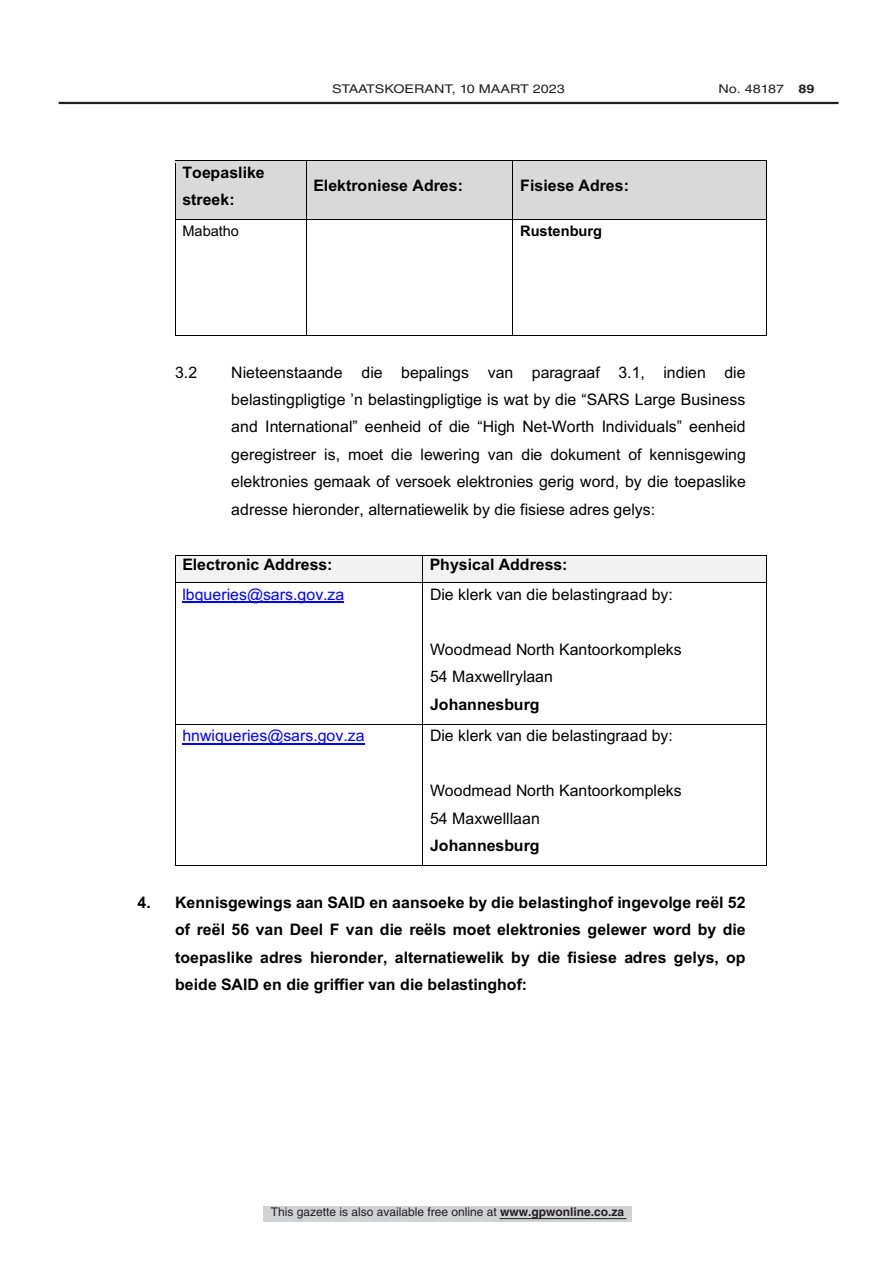
<style>
.page{position:relative;width:893px;height:1263px;background:#fff}
.page>*{position:absolute;margin:0;border:0;box-sizing:border-box;transform-origin:0 0}
.t1{font:15.9px/27.3px "Arial";letter-spacing:.005em;color:#000}
.t2{font:700 15.9px/27.5px "Arial";letter-spacing:.005em;color:#000}
.t3{font:15.9px "Arial";letter-spacing:.005em;color:#00f}
.t4{font:700 14.55px "Arial";letter-spacing:-.005em;color:#000}
.t5{font:14.55px "Arial";color:#000}
.t6{font:12px "Helvetica LT Std";color:#231f20}
.t7{font:12px "Helvetica LT Std";color:#231f20;scale:1.2 1}
.s1{font-weight:700}
</style>
<div class="page">
<div style="left:263px;top:1206px;width:369px;height:16px;background:#d1d2d4"></div>
<hr style="left:500px;top:1218px;width:126px;height:1px;background:#231f20">
<hr style="left:59px;top:102px;width:780px;height:2px;background:#231f20">
<div style="left:175px;top:163px;width:131px;height:54px;background:#d9d9d9"></div>
<div style="left:307px;top:163px;width:205px;height:54px;background:#d9d9d9"></div>
<div style="left:513px;top:161px;width:253px;height:58px;background:#d9d9d9"></div>
<hr style="left:175px;top:160px;width:131px;height:1px;background:#000">
<hr style="left:175px;top:161px;width:131px;height:2px;background:#d9d9d9">
<hr style="left:307px;top:160px;width:205px;height:1px;background:#000">
<hr style="left:307px;top:161px;width:205px;height:2px;background:#d9d9d9">
<hr style="left:513px;top:160px;width:253px;height:1px;background:#000">
<hr style="left:175px;top:217px;width:131px;height:2px;background:#d9d9d9">
<hr style="left:175px;top:163px;width:1px;height:56px;background:#000">
<hr style="left:306px;top:217px;width:207px;height:2px;background:#d9d9d9">
<hr style="left:306px;top:163px;width:1px;height:56px;background:#000">
<hr style="left:512px;top:163px;width:1px;height:56px;background:#000">
<hr style="left:766px;top:163px;width:1px;height:56px;background:#000">
<hr style="left:175px;top:219px;width:131px;height:1px;background:#000">
<hr style="left:307px;top:219px;width:205px;height:1px;background:#000">
<hr style="left:513px;top:219px;width:253px;height:1px;background:#000">
<hr style="left:175px;top:222px;width:1px;height:113px;background:#000">
<hr style="left:175px;top:335px;width:131px;height:1px;background:#000">
<hr style="left:306px;top:222px;width:1px;height:113px;background:#000">
<hr style="left:307px;top:335px;width:205px;height:1px;background:#000">
<hr style="left:512px;top:222px;width:1px;height:113px;background:#000">
<hr style="left:513px;top:335px;width:253px;height:1px;background:#000">
<hr style="left:766px;top:222px;width:1px;height:113px;background:#000">
<div style="left:175px;top:555px;width:247px;height:28px;background:#f2f2f2"></div>
<div style="left:423px;top:555px;width:343px;height:28px;background:#f2f2f2"></div>
<hr style="left:175px;top:555px;width:247px;height:1px;background:#000">
<hr style="left:423px;top:555px;width:343px;height:1px;background:#000">
<hr style="left:182px;top:602px;width:162px;height:1px;background:#00f">
<svg style="left:175px;top:556px;width:1px;height:29px"></svg>
<hr style="left:175px;top:583px;width:247px;height:1px;background:#000">
<svg style="left:422px;top:555px;width:1px;height:30px"></svg>
<hr style="left:423px;top:583px;width:343px;height:1px;background:#000">
<svg style="left:766px;top:555px;width:1px;height:30px"></svg>
<hr style="left:175px;top:585px;width:1px;height:139px;background:#000">
<hr style="left:422px;top:585px;width:1px;height:139px;background:#000">
<hr style="left:766px;top:585px;width:1px;height:139px;background:#000">
<hr style="left:182px;top:743px;width:183px;height:1px;background:#00f">
<hr style="left:175px;top:724px;width:247px;height:1px;background:#000">
<hr style="left:423px;top:724px;width:343px;height:1px;background:#000">
<hr style="left:175px;top:726px;width:1px;height:139px;background:#000">
<hr style="left:175px;top:865px;width:247px;height:1px;background:#000">
<hr style="left:422px;top:726px;width:1px;height:139px;background:#000">
<hr style="left:423px;top:865px;width:343px;height:1px;background:#000">
<hr style="left:766px;top:726px;width:1px;height:139px;background:#000">
<p class="t2" style="left:182px;top:159px;width:84px">Toepaslike streek:</p>
<p class="t7" style="left:332px;top:82px;width:142px">STAATSKOERANT, 10 Maart</p>
<p class="t7" style="left:533px;top:82px;width:28px">2023</p>
<p class="t7" style="left:718px;top:82px;width:82px">No. 48187 <span class="s1">89</span></p>
<p class="t2" style="left:313px;top:172px;width:151px">Elektroniese Adres:</p>
<p class="t2" style="left:520px;top:172px;width:110px">Fisiese Adres:</p>
<p class="t5" style="left:182px;top:220px;width:58px">Mabatho</p>
<p class="t4" style="left:520px;top:220px;width:83px">Rustenburg</p>
<p class="t1" style="left:175px;top:358px;width:24px">3.2</p>
<p class="t1" style="left:231px;top:358px;width:516px;text-align:justify">Nieteenstaande die bepalings van paragraaf 3.1, indien die belastingpligtige ’n belastingpligtige is wat by die “SARS Large Business and International” eenheid of die “High Net-Worth Individuals” eenheid geregistreer is, moet die lewering van die dokument of kennisgewing elektronies gemaak of versoek elektronies gerig word, by die toepaslike adresse hieronder, alternatiewelik by die fisiese adres gelys:</p>
<p class="t2" style="left:182px;top:551px;width:152px">Electronic Address:</p>
<p class="t2" style="left:430px;top:551px;width:139px">Physical Address:</p>
<p class="t3" style="left:182px;top:583px;width:163px">lbqueries@sars.gov.za</p>
<p class="t1" style="left:430px;top:581px;width:244px">Die klerk van die belastingraad by:</p>
<p class="t1" style="left:430px;top:635px;width:253px">Woodmead North Kantoorkompleks<br>54 Maxwellrylaan<br><span class="s1">Johannesburg</span></p>
<p class="t3" style="left:182px;top:725px;width:184px">hnwiqueries@sars.gov.za</p>
<p class="t1" style="left:430px;top:722px;width:244px">Die klerk van die belastingraad by:</p>
<p class="t1" style="left:430px;top:777px;width:253px">Woodmead North Kantoorkompleks<br>54 Maxwelllaan<br><span class="s1">Johannesburg</span></p>
<p class="t2" style="left:175px;top:889px;width:572px;text-align:justify;text-indent:-37px">4. Kennisgewings aan SAID en aansoeke by die belastinghof ingevolge reël 52 of reël 56 van Deel F van die reëls moet elektronies gelewer word by die toepaslike adres hieronder, alternatiewelik by die fisiese adres gelys, op beide SAID en die griffier van die belastinghof:</p>
<p class="t6" style="left:271px;top:1204px;width:355px">This gazette is also available free online at <span class="s1">www.gpwonline.co.za</span></p>
</div>
